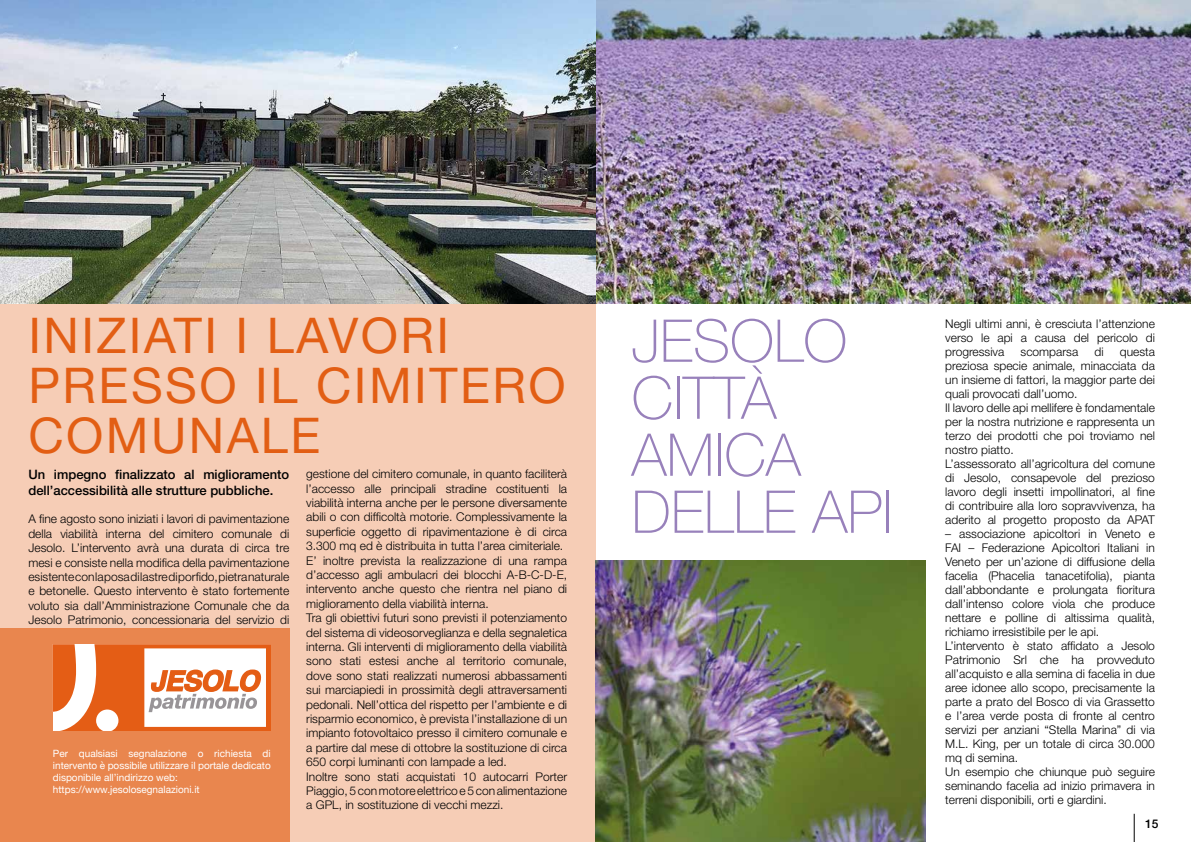
<style>
.page{position:relative;width:1191px;height:842px;background:#fff}
.page>*{position:absolute;margin:0;border:0;box-sizing:border-box;transform-origin:0 0}
.t1{font:100 59px/57px "Helvetica Neue LT Std";color:#9881bb}
.t2{font:49px/50px "Helvetica Neue";letter-spacing:.05em;color:#e25e14}
.t3{font:500 13px/15.6px "Helvetica Neue LT Std";color:#000}
.t4{font:300 12px/14px "Helvetica Neue LT Std";color:#000}
.t5{font:500 12px "Helvetica Neue LT Std";color:#000}
.t6{font:10px/12px "Helvetica Neue";color:#fff}
</style>
<div class="page">
<div style="left:0;top:295px;width:595px;height:547px;background:#f6cdb6"></div>
<div style="left:0;top:628px;width:289px;height:214px;background:#e9864e"></div>
<svg style="left:53px;top:644px;width:218px;height:87px"></svg>
<img style="left:0;top:0;width:1191px;height:303px">
<svg style="left:1133px;top:814px;width:1px;height:28px"></svg>
<img style="left:595px;top:560px;width:330px;height:282px">
<h2 class="t2" style="left:28px;top:314px;width:539px">INIZIATI I LAVORI<br>PRESSO IL CIMITERO<br>COMUNALE</h2>
<p class="t3" style="left:28px;top:466px;width:262px">Un impegno finalizzato al miglioramento dell’accessibilità alle strutture pubbliche.</p>
<p class="t4" style="left:28px;top:512px;width:262px;line-height:14.4px;text-align:justify">A fine agosto sono iniziati i lavori di pavimentazione della viabilità interna del cimitero comunale di Jesolo. L’intervento avrà una durata di circa tre mesi e consiste nella modifica della pavimentazione esistente con la posa di lastre di porfido, pietra naturale e betonelle. Questo intervento è stato fortemente voluto sia dall’Amministrazione Comunale che da Jesolo Patrimonio, concessionaria del servizio di</p>
<p class="t6" style="left:53px;top:748px;width:219px">Per qualsiasi segnalazione o richiesta di intervento è possibile utilizzare il portale dedicato disponibile all’indirizzo web: https://www.jesolosegnalazioni.it</p>
<p class="t4" style="left:306px;top:466px;width:262px;line-height:14.4px">gestione del cimitero comunale, in quanto faciliterà l’accesso alle principali stradine costituenti la viabilità interna anche per le persone diversamente abili o con difficoltà motorie. Complessivamente la superficie oggetto di ripavimentazione è di circa 3.300 mq ed è distribuita in tutta l’area cimiteriale.<br>E’ inoltre prevista la realizzazione di una rampa d’accesso agli ambulacri dei blocchi A-B-C-D-E, intervento anche questo che rientra nel piano di miglioramento della viabilità interna.<br>Tra gli obiettivi futuri sono previsti il potenziamento del sistema di videosorveglianza e della segnaletica interna. Gli interventi di miglioramento della viabilità sono stati estesi anche al territorio comunale, dove sono stati realizzati numerosi abbassamenti sui marciapiedi in prossimità degli attraversamenti pedonali. Nell’ottica del rispetto per l’ambiente e di risparmio economico, è prevista l’installazione di un impianto fotovoltaico presso il cimitero comunale e a partire dal mese di ottobre la sostituzione di circa 650 corpi luminanti con lampade a led.<br>Inoltre sono stati acquistati 10 autocarri Porter Piaggio, 5 con motore elettrico e 5 con alimentazione a GPL, in sostituzione di vecchi mezzi.</p>
<h1 class="t1" style="left:631px;top:312px;width:262px">JESOLO<br>CITTÀ<br>AMICA<br>DELLE API</h1>
<p class="t4" style="left:945px;top:317px;width:211px;text-align:justify">Negli ultimi anni, è cresciuta l’attenzione verso le api a causa del pericolo di progressiva</p>
<p class="t4" style="left:1020px;top:345px;width:59px">scomparsa</p>
<p class="t4" style="left:1094px;top:345px;width:11px">di</p>
<p class="t4" style="left:945px;top:345px;width:211px;text-indent:175px">questa preziosa specie animale, minacciata da un insieme di fattori, la maggior parte dei quali provocati dall’uomo.<br>Il lavoro delle api mellifere è fondamentale per la nostra nutrizione e rappresenta un terzo dei prodotti che poi troviamo nel nostro piatto.<br>L’assessorato all’agricoltura del comune di Jesolo, consapevole del prezioso lavoro degli insetti impollinatori, al fine di contribuire alla loro sopravvivenza, ha aderito al progetto proposto da APAT</p>
<p class="t4" style="left:945px;top:527px;width:211px">– associazione apicoltori in Veneto e FAI – Federazione Apicoltori Italiani in Veneto per un’azione di diffusione della facelia (Phacelia tanacetifolia), pianta dall’abbondante e prolungata fioritura dall’intenso colore viola che produce nettare e polline di altissima qualità, richiamo irresistibile per le api.<br>L’intervento è stato affidato a Jesolo Patrimonio Srl che ha provveduto all’acquisto e alla semina di facelia in due aree idonee allo scopo, precisamente la parte a prato del Bosco di via Grassetto e l’area verde posta di fronte al centro servizi per anziani “Stella Marina” di via M.L. King, per un totale di circa 30.000 mq di semina.<br>Un esempio che chiunque può seguire seminando facelia ad inizio primavera in terreni disponibili, orti e giardini.</p>
<p class="t5" style="left:1145px;top:817px;width:15px">15</p>
</div>
